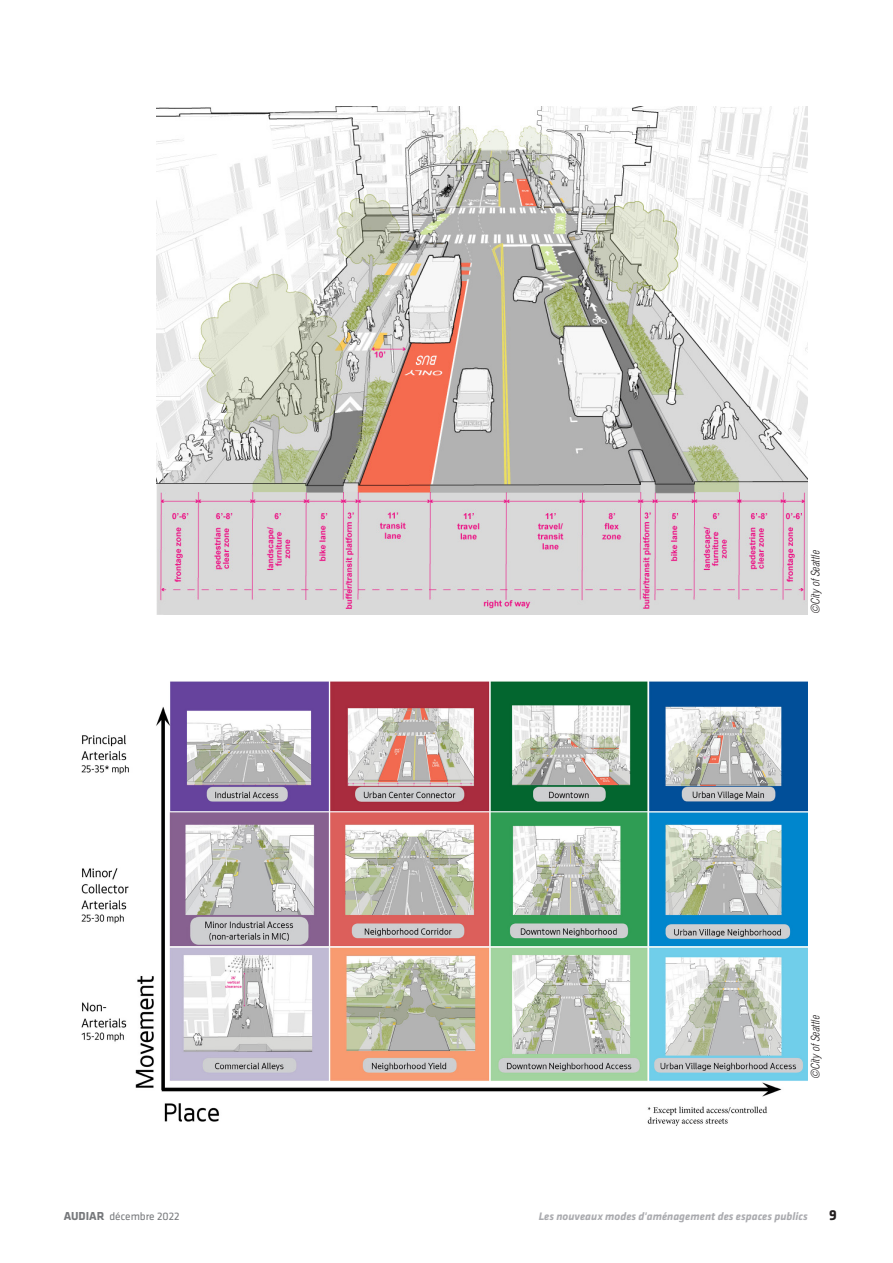
<style>
.page{position:relative;width:893px;height:1263px;background:#fff}
.page>*{position:absolute;margin:0;border:0;box-sizing:border-box;transform-origin:0 0}
.t1{font:700 15px "Klavika";color:#231f20}
.t2{font:italic 700 11.25px "Klavika";color:#aaabaf}
.source{font:italic 300 condensed 11.25px "Helvetica LT Std";color:#231f20}
.t3{font:11.25px "Klavika";color:#76787b}
.s1{font-weight:700;font-size:12px}
</style>
<div class="page">
<img style="left:156px;top:106px;width:652px;height:508px">
<img style="left:81px;top:681px;width:727px;height:445px">
<p class="source" style="left:808px;top:614px;width:66px;rotate:-90deg">©City of Seattle</p>
<p class="source" style="left:808px;top:1079px;width:66px;rotate:-90deg">©City of Seattle</p>
<p class="t3" style="left:64px;top:1210px;width:117px"><span class="s1">AUDIAR</span> décembre 2022</p>
<p class="t2" style="left:539px;top:1210px;width:271px">Les nouveaux modes d'aménagement des espaces publics</p>
<h1 class="t1" style="left:829px;top:1207px;width:9px">9</h1>
</div>
